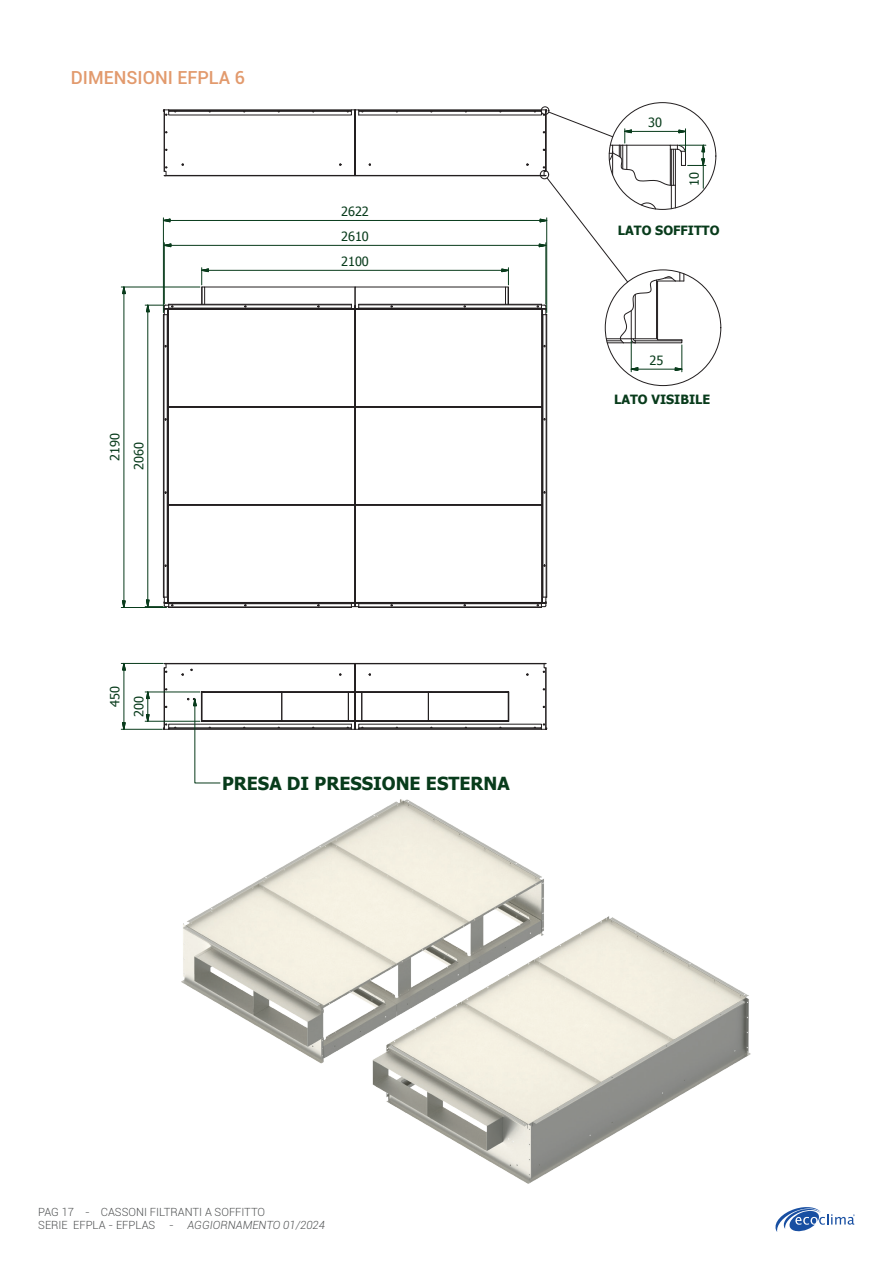
<style>
.page{position:relative;width:893px;height:1263px;background:#fff}
.page>*{position:absolute;margin:0;border:0;box-sizing:border-box;transform-origin:0 0}
.t1{font:700 18px "Tahoma";color:#083b1b}
.t2{font:500 18px "Roboto";color:#e29a6d}
.t3{font:12.75px/23.9px "Tahoma";letter-spacing:-.005em;color:#083b1b}
.t4{font:700 12.75px "Tahoma";color:#083b1b}
.t5{font:300 11.25px/13.5px "Roboto";color:#505253}
.s1{font-style:italic}
</style>
<div class="page">
<svg style="left:775px;top:1207px;width:80px;height:25px"></svg>
<svg style="left:120px;top:102px;width:602px;height:628px"></svg>
<hr style="left:148px;top:312px;width:1px;height:288px;background:#083b1b">
<svg style="left:145px;top:597px;width:28px;height:11px"></svg>
<svg style="left:122px;top:598px;width:4px;height:11px"></svg>
<svg style="left:122px;top:286px;width:4px;height:8px"></svg>
<hr style="left:124px;top:294px;width:1px;height:307px;background:#083b1b">
<hr style="left:121px;top:607px;width:46px;height:1px;background:#083b1b">
<hr style="left:121px;top:287px;width:79px;height:1px;background:#083b1b">
<svg style="left:163px;top:663px;width:384px;height:111px"></svg>
<svg style="left:122px;top:720px;width:4px;height:9px"></svg>
<svg style="left:122px;top:662px;width:4px;height:8px"></svg>
<hr style="left:124px;top:670px;width:1px;height:53px;background:#083b1b">
<hr style="left:121px;top:729px;width:41px;height:1px;background:#083b1b">
<hr style="left:121px;top:663px;width:42px;height:1px;background:#083b1b">
<svg style="left:146px;top:691px;width:3px;height:32px"></svg>
<hr style="left:145px;top:692px;width:55px;height:1px;background:#083b1b">
<hr style="left:145px;top:721px;width:55px;height:1px;background:#083b1b">
<svg style="left:145px;top:110px;width:561px;height:262px"></svg>
<img style="left:181px;top:774px;width:570px;height:410px">
<h1 class="t2" style="left:71px;top:65px;width:176px">DIMENSIONI EFPLA 6</h1>
<p class="t3" style="left:102px;top:461px;width:29px;rotate:-90deg">2190</p>
<p class="t3" style="left:126px;top:470px;width:29px;rotate:-90deg">2060</p>
<p class="t3" style="left:102px;top:717px;width:33px;text-indent:10px;rotate:-90deg">450<br>200</p>
<p class="t3" style="left:341px;top:199px;width:29px">2622</p>
<p class="t3" style="left:341px;top:224px;width:29px">2610</p>
<p class="t3" style="left:341px;top:249px;width:29px">2100</p>
<h1 class="t1" style="left:222px;top:770px;width:289px">PRESA DI PRESSIONE ESTERNA</h1>
<p class="t3" style="left:648px;top:110px;width:15px">30</p>
<p class="t3" style="left:682px;top:186px;width:15px;rotate:-90deg">10</p>
<p class="t4" style="left:618px;top:222px;width:103px">LATO SOFFITTO</p>
<p class="t3" style="left:650px;top:348px;width:15px">25</p>
<p class="t4" style="left:614px;top:390px;width:98px">LATO VISIBILE</p>
<p class="t5" style="left:38px;top:1204px;width:288px">PAG 17 - CASSONI FILTRANTI A SOFFITTO<br>SERIE EFPLA - EFPLAS - <span class="s1">AGGIORNAMENTO 01/2024</span></p>
</div>
